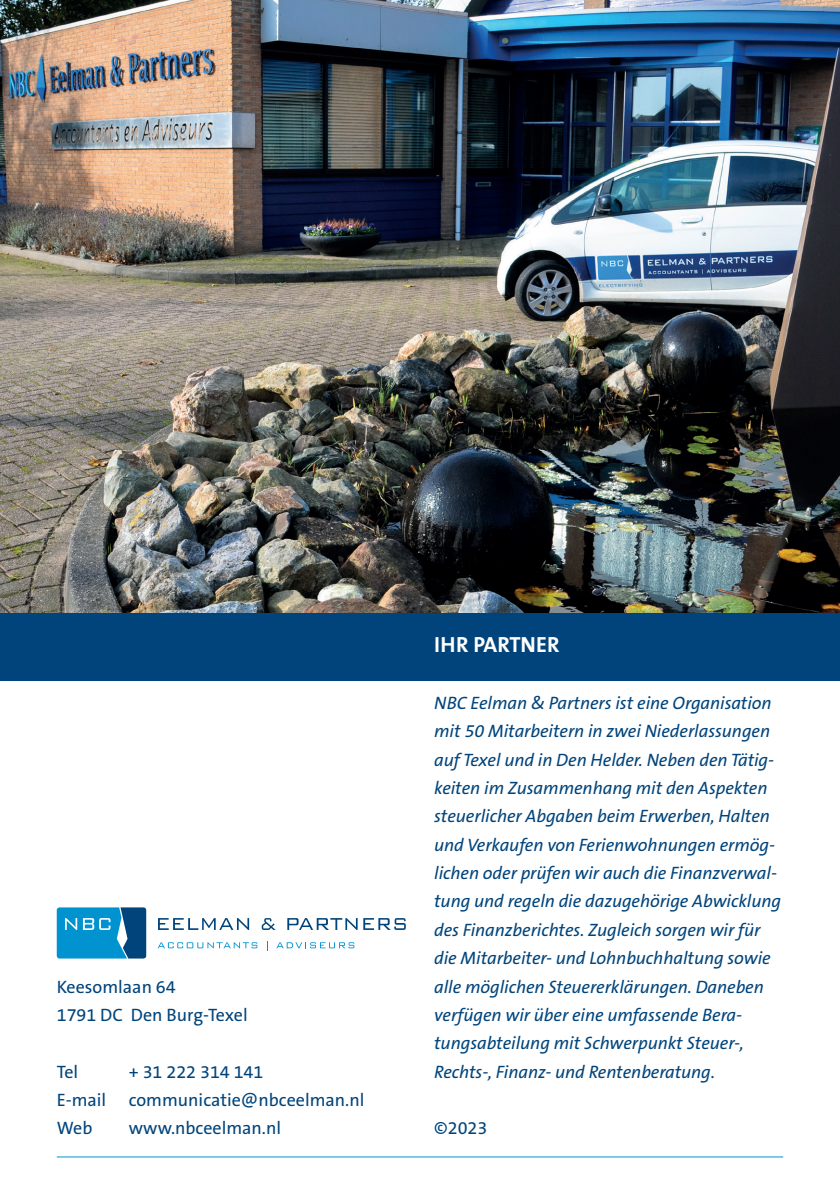
<style>
.page{position:relative;width:840px;height:1191px;background:#fff}
.page>*{position:absolute;margin:0;border:0;box-sizing:border-box;transform-origin:0 0}
.t1{font:700 22px "The Sans B7";color:#fff}
.t2{font:italic 18px/28.4px "The Sans B5 Plain";letter-spacing:-.005em;color:#00447b}
.t3{font:18px/28.4px "The Sans B5 Plain";color:#00447b}
</style>
<div class="page">
<div style="left:0;top:529px;width:839px;height:151px;background:#00447b"></div>
<img style="left:0;top:0;width:839px;height:612px">
<svg style="left:158px;top:918px;width:91px;height:12px"></svg>
<svg style="left:261px;top:918px;width:14px;height:12px"></svg>
<svg style="left:287px;top:918px;width:70px;height:12px"></svg>
<svg style="left:363px;top:918px;width:42px;height:12px"></svg>
<svg style="left:57px;top:907px;width:89px;height:51px;background:#188ac0"></svg>
<svg style="left:158px;top:942px;width:99px;height:6px"></svg>
<svg style="left:276px;top:942px;width:78px;height:6px"></svg>
<hr style="left:57px;top:1156px;width:725px;height:1px;background:#0093d0">
<p class="t3" style="left:57px;top:973px;width:192px">Keesomlaan 64<br>1791 DC Den Burg-Texel</p>
<p class="t3" style="left:57px;top:1058px;width:23px">Tel</p>
<p class="t3" style="left:57px;top:1058px;width:309px;text-indent:72px">+ 31 222 314 141<br>E-mail communicatie@nbceelman.nl<br>Web</p>
<p class="t3" style="left:129px;top:1114px;width:154px">www.nbceelman.nl</p>
<p class="t1" style="left:434px;top:633px;width:127px">IHR PARTNER</p>
<p class="t2" style="left:434px;top:689px;width:348px">NBC Eelman &amp; Partners ist eine Organisation mit 50 Mitarbeitern in zwei Niederlassungen auf Texel und in Den Helder. Neben den Tätig&shy;keiten im Zusammenhang mit den Aspekten steuerlicher Abgaben beim Erwerben, Halten und Verkaufen von Ferienwohnungen ermög&shy;lichen oder prüfen wir auch die Finanzverwal&shy;tung und regeln die dazugehörige Abwicklung des Finanzberichtes. Zugleich sorgen wir für die Mitarbeiter- und Lohnbuchhaltung sowie alle möglichen Steuererklärungen. Daneben verfügen wir über eine umfassende Bera&shy;tungsabteilung mit Schwerpunkt Steuer-, Rechts-, Finanz- und Rentenberatung.</p>
<p class="t3" style="left:434px;top:1114px;width:55px">©2023</p>
</div>
